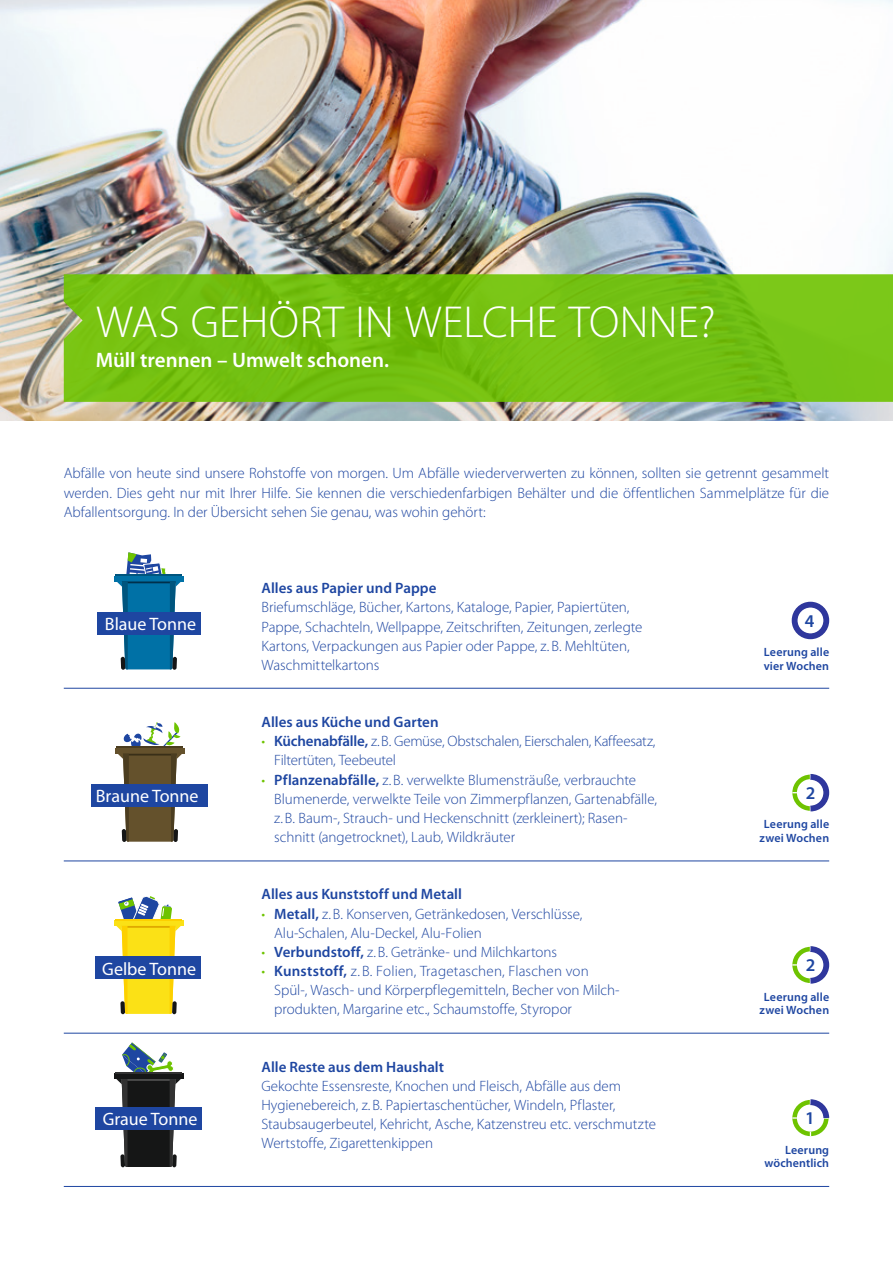
<style>
.page{position:relative;width:893px;height:1263px;background:#fff}
.page>*{position:absolute;margin:0;border:0;box-sizing:border-box;transform-origin:0 0}
.t1{font:300 45px "Myriad Pro";letter-spacing:.005em;color:#fff}
.t2{font:600 21px "Myriad Pro";color:#fff}
.t3{font:18px "Myriad Pro";color:#fff}
.t4{font:600 18px "Myriad Pro";color:#1e46a1}
.t5{font:300 15px/19.2px "Myriad Pro";letter-spacing:-.005em;color:#1e46a1}
.t6{font:600 15px "Myriad Pro";color:#1e46a1}
.t7{font:600 12px/13.5px "Myriad Pro";letter-spacing:.01em;color:#1e46a1;text-align:center}
.s1{color:#6ec300}
.s2{font-weight:600}
</style>
<div class="page">
<img style="left:0;top:0;width:893px;height:421px">
<svg style="left:795px;top:777px;width:31px;height:31px"></svg>
<div style="left:792px;top:775px;width:36px;height:36px;border:5px solid #6ec300;border-radius:50%"></div>
<svg style="left:805px;top:774px;width:24px;height:37px"></svg>
<svg style="left:795px;top:949px;width:31px;height:32px"></svg>
<div style="left:792px;top:947px;width:36px;height:36px;border:5px solid #6ec300;border-radius:50%"></div>
<svg style="left:805px;top:946px;width:24px;height:38px"></svg>
<svg style="left:64px;top:274px;width:829px;height:128px;background:#74c012"></svg>
<hr style="left:64px;top:688px;width:765px;height:1px;background:#1e46a1">
<hr style="left:64px;top:860px;width:765px;height:1px;background:#1e46a1">
<hr style="left:64px;top:1033px;width:765px;height:1px;background:#1e46a1">
<hr style="left:64px;top:1186px;width:765px;height:1px;background:#1e46a1">
<div style="left:792px;top:602px;width:36px;height:36px;border:5px solid #6ec300;border-radius:50%"></div>
<div style="left:792px;top:602px;width:37px;height:37px;border:6px solid #2f379d;border-radius:50%"></div>
<svg style="left:795px;top:1102px;width:31px;height:32px"></svg>
<div style="left:792px;top:1100px;width:36px;height:36px;border:5px solid #6ec300;border-radius:50%"></div>
<svg style="left:805px;top:1099px;width:24px;height:25px"></svg>
<div style="left:114px;top:576px;width:70px;height:5px;background:#0071a6"></div>
<hr style="left:116px;top:574px;width:66px;height:2px;background:#00557e">
<svg style="left:117px;top:552px;width:64px;height:117px"></svg>
<hr style="left:121px;top:657px;width:4px;height:13px;background:#151616;border-radius:2px">
<div style="left:172px;top:657px;width:5px;height:13px;background:#151616;border-radius:2px"></div>
<div style="left:97px;top:612px;width:103px;height:22px;background:#1e46a1"></div>
<div style="left:114px;top:920px;width:69px;height:6px;background:#fbe116"></div>
<hr style="left:115px;top:919px;width:67px;height:1px;background:#fdd000">
<svg style="left:116px;top:896px;width:65px;height:118px"></svg>
<div style="left:120px;top:1001px;width:5px;height:13px;background:#151616;border-radius:2px"></div>
<div style="left:172px;top:1001px;width:5px;height:13px;background:#151616;border-radius:2px"></div>
<div style="left:95px;top:957px;width:105px;height:22px;background:#1e46a1"></div>
<div style="left:115px;top:748px;width:70px;height:6px;background:#64512c"></div>
<hr style="left:117px;top:747px;width:66px;height:1px;background:#4b3d20">
<svg style="left:118px;top:722px;width:64px;height:120px"></svg>
<div style="left:92px;top:784px;width:116px;height:22px;background:#1e46a1"></div>
<div style="left:114px;top:1073px;width:69px;height:6px;background:#151616"></div>
<hr style="left:115px;top:1072px;width:67px;height:1px;background:#323232">
<svg style="left:116px;top:1042px;width:65px;height:125px"></svg>
<div style="left:95px;top:1107px;width:107px;height:22px;background:#1e46a1"></div>
<h1 class="t1" style="left:96px;top:297px;width:621px">WAS GEHÖRT IN WELCHE TONNE?</h1>
<h2 class="t2" style="left:96px;top:348px;width:295px">Müll trennen – Umwelt schonen.</h2>
<p class="t5" style="left:64px;top:464px;width:767px;text-align:justify">Abfälle von heute sind unsere Rohstoffe von morgen. Um Abfälle wiederverwerten zu können, sollten sie getrennt gesammelt werden. Dies geht nur mit Ihrer Hilfe. Sie kennen die verschiedenfarbigen Behälter und die öffentlichen Sammelplätze für die Abfallentsorgung. In der Übersicht sehen Sie genau, was wohin gehört:</p>
<p class="t3" style="left:105px;top:614px;width:93px">Blaue Tonne</p>
<p class="t6" style="left:261px;top:580px;width:177px">Alles aus Papier und Pappe</p>
<p class="t5" style="left:261px;top:598px;width:383px">Briefumschläge, Bücher, Kartons, Kataloge, Papier, Papiertüten, Pappe, Schachteln, Wellpappe, Zeitschriften, Zeitungen, zerlegte Kartons, Verpackungen aus Papier oder Pappe, z. B. Mehltüten, Waschmittelkartons</p>
<p class="t4" style="left:805px;top:611px;width:11px">4</p>
<p class="t7" style="left:764px;top:646px;width:67px;text-align:left">Leerung alle vier Wochen</p>
<p class="t3" style="left:96px;top:786px;width:104px">Braune Tonne</p>
<p class="t6" style="left:261px;top:714px;width:179px">Alles aus Küche und Garten</p>
<p class="t5" style="left:274px;top:732px;width:383px;text-indent:-13px"><span class="s1">•</span> <span class="s2">Küchenabfälle,</span> z.B. Gemüse, Obstschalen, Eierschalen, Kaffeesatz,<br>Filtertüten, Teebeutel</p>
<p class="t5" style="left:274px;top:770px;width:384px;text-indent:-13px"><span class="s1">•</span> <span class="s2">Pflanzenabfälle,</span> z.B. verwelkte Blumensträuße, verbrauchte Blumenerde, verwelkte Teile von Zimmerpflanzen, Gartenabfälle, z.B. Baum-, Strauch- und Heckenschnitt (zerkleinert); Rasen&shy;schnitt (angetrocknet), Laub, Wildkräuter</p>
<p class="t4" style="left:806px;top:782px;width:11px">2</p>
<p class="t7" style="left:760px;top:818px;width:71px">Leerung alle zwei Wochen</p>
<p class="t3" style="left:102px;top:959px;width:95px">Gelbe Tonne</p>
<p class="t6" style="left:261px;top:886px;width:202px">Alles aus Kunststoff und Metall</p>
<p class="t5" style="left:274px;top:904px;width:310px;text-indent:-13px"><span class="s1">•</span> <span class="s2">Metall,</span> z.B. Konserven, Getränkedosen, Verschlüsse,<br>Alu-Schalen, Alu-Deckel, Alu-Folien</p>
<p class="t5" style="left:261px;top:942px;width:297px"><span class="s1">•</span> <span class="s2">Verbundstoff,</span> z.B. Getränke- und Milchkartons</p>
<p class="t5" style="left:274px;top:962px;width:346px;text-indent:-13px"><span class="s1">•</span> <span class="s2">Kunststoff,</span> z. B. Folien, Tragetaschen, Flaschen von<br>Spül-, Wasch- und Körperpflegemitteln, Becher von Milch&shy;produkten, Margarine etc., Schaumstoffe, Styropor</p>
<p class="t4" style="left:806px;top:955px;width:11px">2</p>
<p class="t7" style="left:760px;top:990px;width:71px">Leerung alle zwei Wochen</p>
<p class="t3" style="left:103px;top:1109px;width:96px">Graue Tonne</p>
<p class="t6" style="left:261px;top:1058px;width:184px">Alle Reste aus dem Haushalt</p>
<p class="t5" style="left:261px;top:1076px;width:396px">Gekochte Essensreste, Knochen und Fleisch, Abfälle aus dem Hygienebereich, z.B. Papiertaschentücher, Windeln, Pflaster, Staubsaugerbeutel, Kehricht, Asche, Katzenstreu etc. verschmutzte Wertstoffe, Zigarettenkippen</p>
<p class="t4" style="left:805px;top:1108px;width:11px">1</p>
<p class="t7" style="left:764px;top:1143px;width:66px;text-align:right">Leerung wöchentlich</p>
</div>
